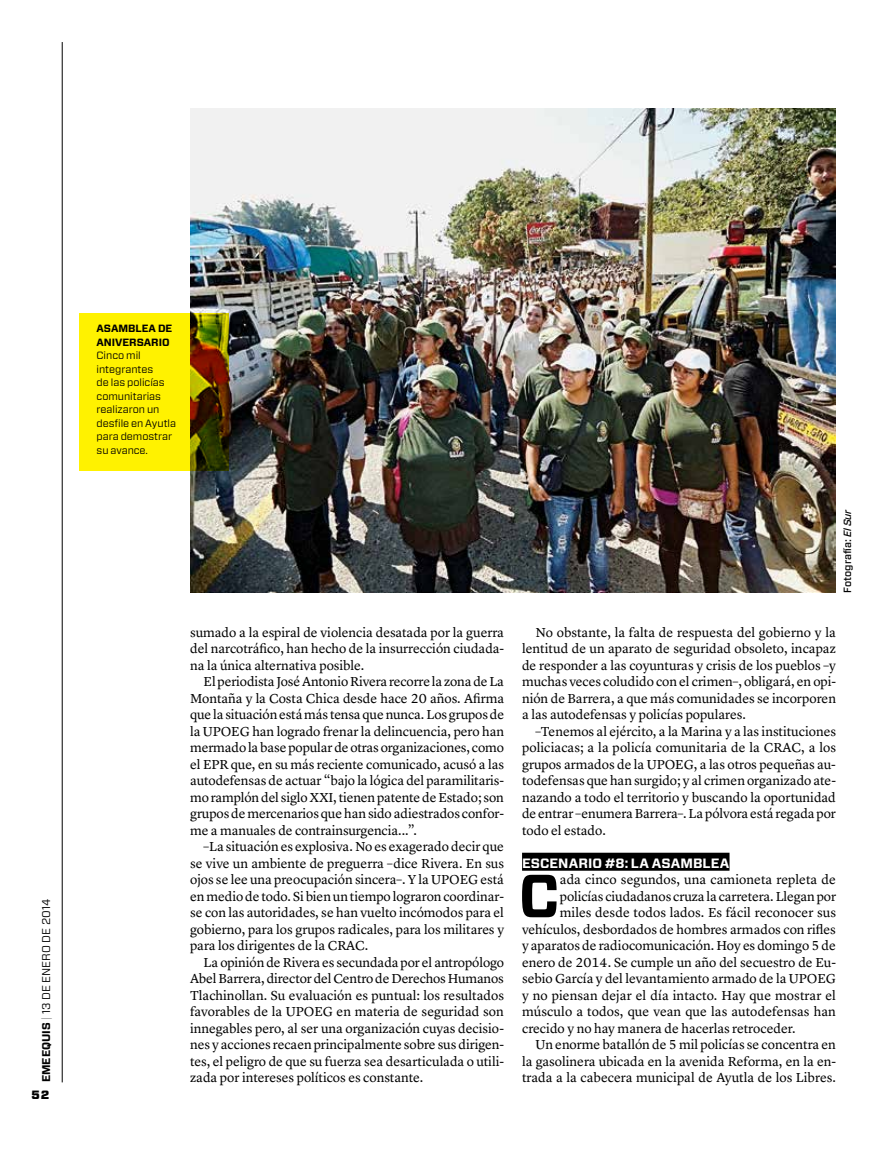
<style>
.page{position:relative;width:893px;height:1149px;background:#fff}
.page>*{position:absolute;margin:0;border:0;box-sizing:border-box;transform-origin:0 0}
.t1{font:700 60.6px "Vitesse";color:#000}
.t2{font:13.5px/16.5px "Lyon Text";letter-spacing:-.005em;color:#000;text-align:justify}
.t3{font:700 13.5px "Forza";letter-spacing:.01em;color:#fff}
.t4{font:900 12px "Forza";color:#000}
.t5{font:11.25px "Forza";color:#000}
.t6{font:10.5px/13.5px "Forza";letter-spacing:-.005em;color:#000}
.t7{font:700 10.5px "Forza";letter-spacing:-.005em;color:#000}
.t8{font:500 10.5px "Forza";letter-spacing:-.005em;color:#000}
.s1{font-weight:700}
.s2{font-weight:100}
.s3{font-style:italic}
</style>
<div class="page">
<hr style="left:62px;top:42px;width:1px;height:1040px;background:#000">
<div style="left:522px;top:852px;width:207px;height:18px;background:#000"></div>
<img style="left:190px;top:108px;width:646px;height:484px">
<svg style="left:80px;top:313px;width:149px;height:158px;background:#d4c400"></svg>
<p class="t5" style="left:39px;top:1082px;width:185px;rotate:-90deg"><span class="s1">EMEEQUIS</span> <span class="s2">|</span> 13 de enero de 2014</p>
<p class="t4" style="left:32px;top:1086px;width:19px">52</p>
<p class="t7" style="left:97px;top:321px;width:9px">ASAM</p>
<p class="t7" style="left:128px;top:321px;width:46px">BLEA DE</p>
<p class="t7" style="left:97px;top:335px;width:8px">ANIV</p>
<p class="t7" style="left:123px;top:335px;width:15px">ERSARIO</p>
<p class="t6" style="left:97px;top:348px;width:81px">Cinco mil integrantes<br>de las policías comunitarias realizaron un desfile en Ayutla para demostrar su avance.</p>
<p class="t2" style="left:190px;top:622px;width:315px">sumado a la espiral de violencia desatada por la guerra del narcotráfico, han hecho de la insurrección ciudada&shy;na la única alternativa posible.</p>
<p class="t2" style="left:190px;top:672px;width:316px;text-indent:13px">El periodista José Antonio Rivera recorre la zona de La Montaña y la Costa Chica desde hace 20 años. Afirma que la situación está más tensa que nunca. Los grupos de la UPOEG han logrado frenar la delincuencia, pero han mermado la base popular de otras organizaciones, como el EPR que, en su más reciente comunicado, acusó a las autodefensas de actuar “bajo la lógica del paramilitaris&shy;mo ramplón del siglo XXI, tienen patente de Estado; son grupos de mercenarios que han sido adiestrados confor&shy;me a manuales de contrainsurgencia...”.</p>
<p class="t2" style="left:190px;top:837px;width:315px;text-indent:13px">–La situación es explosiva. No es exagerado decir que se vive un ambiente de preguerra –dice Rivera. En sus ojos se lee una preocupación sincera–. Y la UPOEG está en medio de todo. Si bien un tiempo lograron coordinar&shy;se con las autoridades, se han vuelto incómodos para el gobierno, para los grupos radicales, para los militares y para los dirigentes de la CRAC.</p>
<p class="t2" style="left:190px;top:952px;width:315px;text-indent:13px">La opinión de Rivera es secundada por el antropólogo Abel Barrera, director del Centro de Derechos Humanos Tlachinollan. Su evaluación es puntual: los resultados favorables de la UPOEG en materia de seguridad son innegables pero, al ser una organización cuyas decisio&shy;nes y acciones recaen principalmente sobre sus dirigen&shy;tes, el peligro de que su fuerza sea desarticulada o utili&shy;zada por intereses políticos es constante.</p>
<p class="t8" style="left:840px;top:592px;width:85px;rotate:-90deg">Fotografía: <span class="s3">El Sur</span></p>
<p class="t2" style="left:522px;top:622px;width:315px;text-indent:14px">No obstante, la falta de respuesta del gobierno y la lentitud de un aparato de seguridad obsoleto, incapaz de responder a las coyunturas y crisis de los pueblos –y muchas veces coludido con el crimen–, obligará, en opi&shy;nión de Barrera, a que más comunidades se incorporen a las autodefensas y policías populares.</p>
<p class="t2" style="left:522px;top:721px;width:315px;text-indent:14px">–Tenemos al ejército, a la Marina y a las instituciones policiacas; a la policía comunitaria de la CRAC, a los grupos armados de la UPOEG, a las otros pequeñas au&shy;todefensas que han surgido; y al crimen organizado ate&shy;nazando a todo el territorio y buscando la oportunidad de entrar –enumera Barrera–. La pólvora está regada por todo el estado.</p>
<p class="t3" style="left:522px;top:853px;width:209px">ESCENARIO #8: LA ASAMBLEA</p>
<h1 class="t1" style="left:518px;top:855px;width:43px">C</h1>
<p class="t2" style="left:560px;top:870px;width:278px">ada cinco segundos, una camioneta repleta de</p>
<p class="t2" style="left:560px;top:886px;width:278px">policías ciudadanos cruza la carretera. Llegan por</p>
<p class="t2" style="left:560px;top:903px;width:278px">miles desde todos lados. Es fácil reconocer sus</p>
<p class="t2" style="left:522px;top:919px;width:315px">vehículos, desbordados de hombres armados con rifles</p>
<p class="t2" style="left:522px;top:936px;width:315px">y aparatos de radiocomunicación. Hoy es domingo 5 de</p>
<p class="t2" style="left:522px;top:952px;width:315px">enero de 2014. Se cumple un año del secuestro de Eu-</p>
<p class="t2" style="left:522px;top:969px;width:315px">sebio García y del levantamiento armado de la UPOEG</p>
<p class="t2" style="left:522px;top:985px;width:315px">y no piensan dejar el día intacto. Hay que mostrar el</p>
<p class="t2" style="left:522px;top:1002px;width:315px">músculo a todos, que vean que las autodefensas han</p>
<p class="t2" style="left:522px;top:1018px;width:275px">crecido y no hay manera de hacerlas retroceder.</p>
<p class="t2" style="left:536px;top:1035px;width:302px">Un enorme batallón de 5 mil policías se concentra en</p>
<p class="t2" style="left:522px;top:1051px;width:315px">la gasolinera ubicada en la avenida Reforma, en la en-</p>
<p class="t2" style="left:522px;top:1068px;width:315px">trada a la cabecera municipal de Ayutla de los Libres.</p>
</div>
